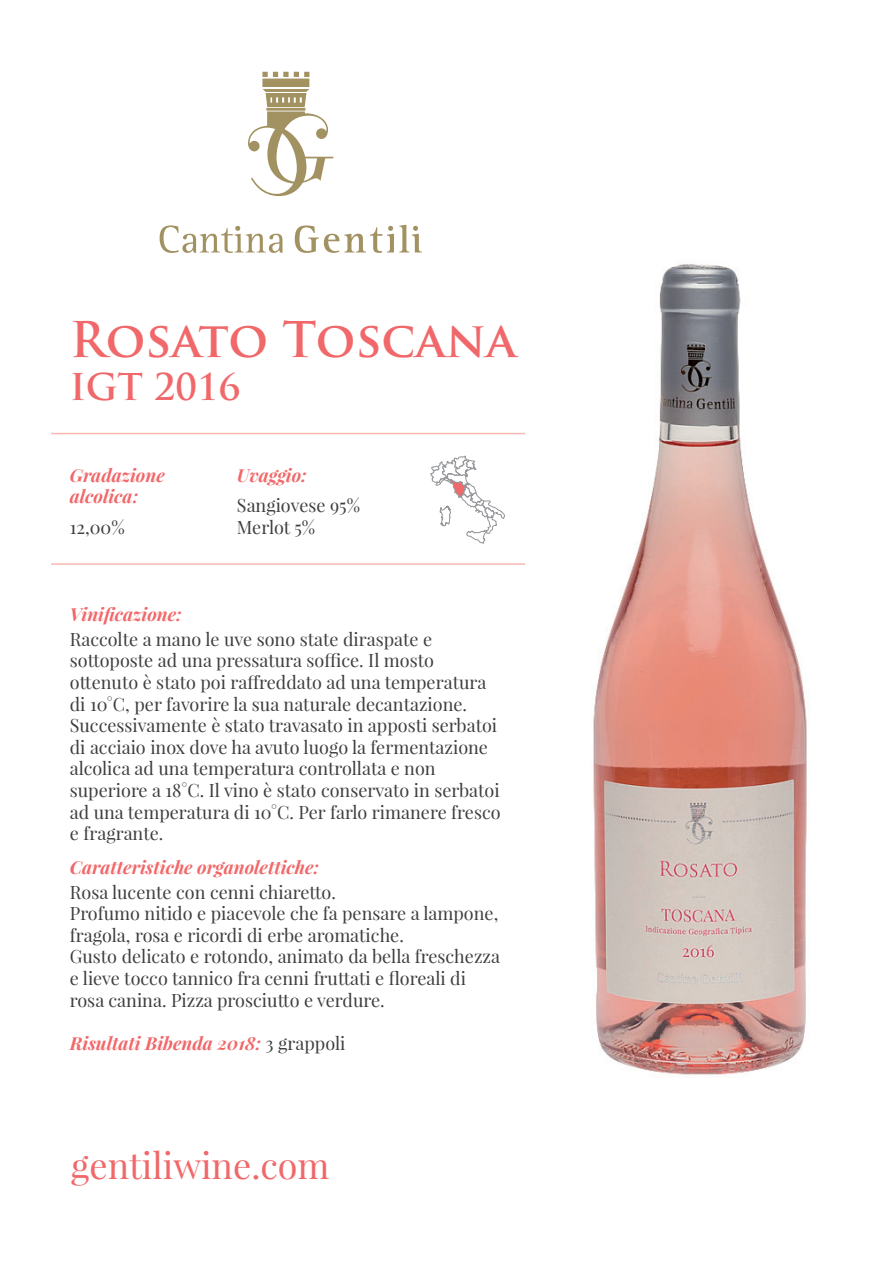
<style>
.page{position:relative;width:893px;height:1263px;background:#fff}
.page>*{position:absolute;margin:0;border:0;box-sizing:border-box;transform-origin:0 0}
.t1{font:700 48px "Trajan Pro";color:#f1686a}
.t2{font:36px "Playfair Display";color:#f1686a}
.t3{font:700 36px "Trajan Pro";color:#f1686a}
.t4{font:18px/21.6px "Playfair Display";color:#3e3e3f}
.t5{font:italic 700 18px/21.6px "Playfair Display";color:#f1686a}
.s1{font-weight:400;font-style:normal;color:#3e3e3f}
</style>
<div class="page">
<img style="left:493px;top:264px;width:314px;height:811px">
<svg style="left:160px;top:225px;width:262px;height:28px"></svg>
<svg style="left:248px;top:72px;width:85px;height:124px"></svg>
<svg style="left:430px;top:456px;width:75px;height:88px"></svg>
<hr style="left:51px;top:433px;width:474px;height:1px;background:#f9b9b2">
<hr style="left:51px;top:563px;width:474px;height:2px;background:#f9b9b2">
<h1 class="t1" style="left:70px;top:309px;width:448px">Rosato Toscana</h1>
<h2 class="t3" style="left:70px;top:364px;width:172px">IGT 2016</h2>
<p class="t5" style="left:70px;top:464px;width:97px">Gradazione alcolica:</p>
<p class="t4" style="left:70px;top:516px;width:56px">12,00%</p>
<p class="t5" style="left:237px;top:464px;width:71px">Uvaggio:</p>
<p class="t4" style="left:237px;top:495px;width:125px">Sangiovese 95%<br>Merlot 5%</p>
<p class="t5" style="left:70px;top:603px;width:114px">Vinificazione:</p>
<p class="t4" style="left:70px;top:628px;width:432px">Raccolte a mano le uve sono state diraspate e sottoposte ad una pressatura soffice. Il mosto ottenuto è stato poi raffreddato ad una temperatura di 10°C, per favorire la sua naturale decantazione.<br>Successivamente è stato travasato in apposti serbatoi di acciaio inox dove ha avuto luogo la fermentazione alcolica ad una temperatura controllata e non superiore a 18°C. Il vino è stato conservato in serbatoi ad una temperatura di 10°C. Per farlo rimanere fresco e fragrante.</p>
<p class="t5" style="left:70px;top:856px;width:251px">Caratteristiche organolettiche:</p>
<p class="t4" style="left:70px;top:881px;width:432px">Rosa lucente con cenni chiaretto.<br>Profumo nitido e piacevole che fa pensare a lampone, fragola, rosa e ricordi di erbe aromatiche.<br>Gusto delicato e rotondo, animato da bella freschezza e lieve tocco tannico fra cenni fruttati e floreali di rosa canina. Pizza prosciutto e verdure.</p>
<p class="t5" style="left:70px;top:1031px;width:277px">Risultati Bibenda 2018: <span class="s1">3 grappoli</span></p>
<h2 class="t2" style="left:71px;top:1143px;width:260px">gentiliwine.com</h2>
</div>
